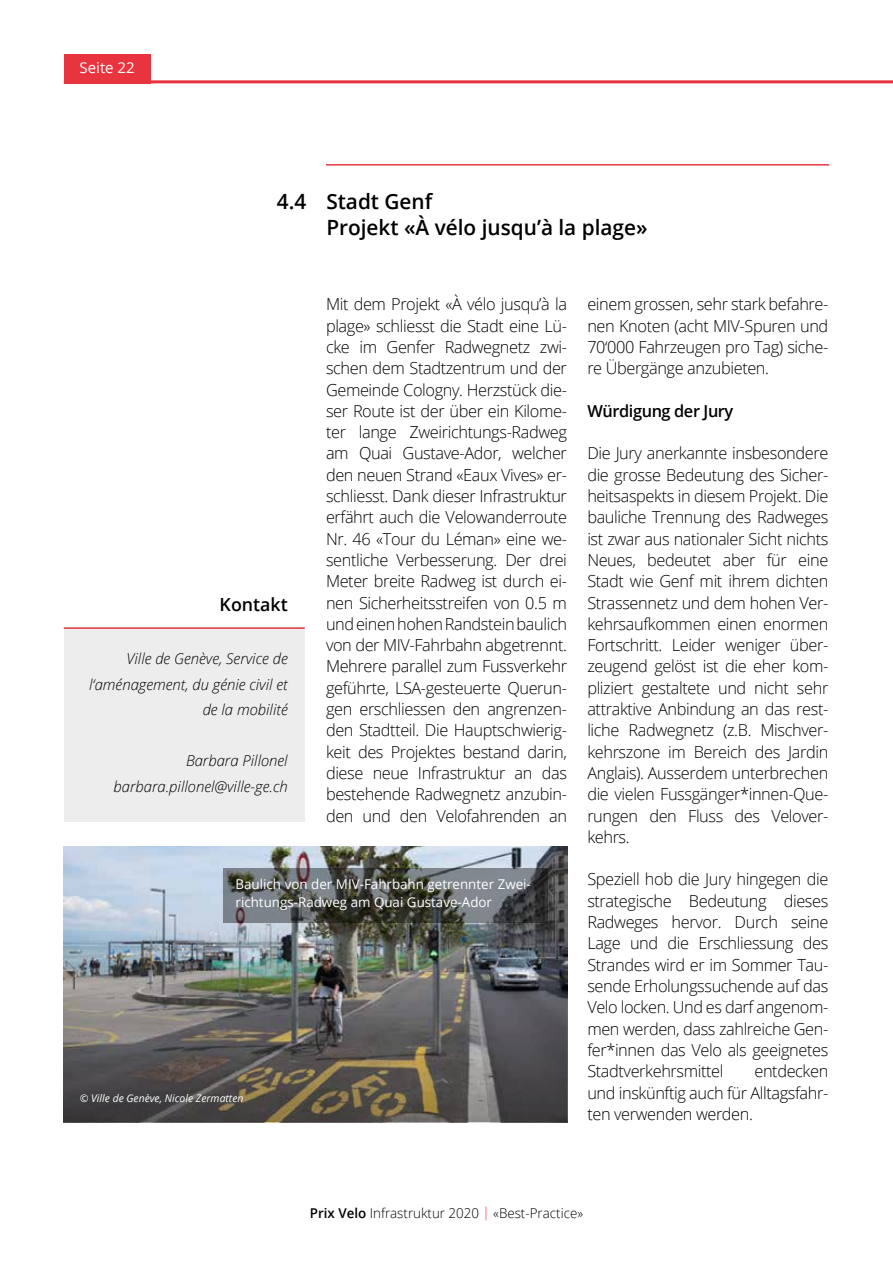
<style>
.page{position:relative;width:893px;height:1263px;background:#fff}
.page>*{position:absolute;margin:0;border:0;box-sizing:border-box;transform-origin:0 0}
.t1{font:600 21px/25.5px "Open Sans";color:#000}
.t2{font:600 18px "Open Sans";color:#000}
.t3{font:300 16.5px/21.3px "Open Sans";letter-spacing:-.025em;color:#000;text-align:justify}
.t4{font:600 16.5px "Open Sans";letter-spacing:-.025em;color:#000}
.t5{font:italic 300 15px/25.5px "Open Sans";color:#000;text-align:right}
.t6{font:15px "Open Sans";color:#fff}
.t7{font:13.5px/18px "Open Sans";color:#fff}
.t8{font:300 13.5px "Open Sans";color:#000}
.t9{font:italic 10.5px "Open Sans";color:#fff}
.s1{font-weight:600}
.s2{color:#e7343f}
</style>
<div class="page">
<hr style="left:64px;top:80px;width:829px;height:3px;background:#e7343f">
<div style="left:64px;top:54px;width:87px;height:29px;background:#e7343f"></div>
<img style="left:64px;top:847px;width:504px;height:276px">
<img style="left:64px;top:962px;width:503px;height:160px">
<hr style="left:326px;top:164px;width:503px;height:2px;background:#e7343f">
<div style="left:64px;top:627px;width:241px;height:194px;background:#ededed"></div>
<hr style="left:64px;top:627px;width:241px;height:2px;background:#e7343f">
<svg style="left:223px;top:868px;width:324px;height:55px;background:#585b5a"></svg>
<p class="t6" style="left:80px;top:58px;width:57px">Seite 22</p>
<p class="t1" style="left:326px;top:188px;width:323px;text-indent:-50px">4.4 Stadt Genf<br>Projekt «À vélo jusqu’à la plage»</p>
<p class="t3" style="left:326px;top:293px;width:242px">Mit dem Projekt «À vélo jusqu’à la plage» schliesst die Stadt eine Lü&shy;cke im Genfer Radwegnetz zwi&shy;schen dem Stadtzentrum und der Gemeinde Cologny. Herzstück die&shy;ser Route ist der über ein Kilome&shy;ter lange Zweirichtungs-Radweg am Quai Gustave-Ador, welcher den neuen Strand «Eaux Vives» er&shy;schliesst. Dank dieser Infrastruktur erfährt auch die Velowanderroute Nr. 46 «Tour du Léman» eine we&shy;sentliche Verbesserung. Der drei Meter breite Radweg ist durch ei&shy;nen Sicherheitsstreifen von 0.5 m und einen hohen Randstein baulich von der MIV-Fahrbahn abgetrennt.<br>Mehrere parallel zum Fussverkehr geführte, LSA-gesteuerte Querun&shy;gen erschliessen den angrenzen&shy;den Stadtteil. Die Hauptschwierig&shy;keit des Projektes bestand darin, diese neue Infrastruktur an das bestehende Radwegnetz anzubin&shy;den und den Velofahrenden an</p>
<p class="t3" style="left:587px;top:293px;width:242px">einem grossen, sehr stark befahre&shy;nen Knoten (acht MIV-Spuren und 70‘000 Fahrzeugen pro Tag) siche&shy;re Übergänge anzubieten.</p>
<p class="t4" style="left:587px;top:399px;width:148px">Würdigung der Jury</p>
<p class="t3" style="left:587px;top:442px;width:242px">Die Jury anerkannte insbesondere die grosse Bedeutung des Sicher&shy;heitsaspekts in diesem Projekt. Die bauliche Trennung des Radweges ist zwar aus nationaler Sicht nichts Neues, bedeutet aber für eine Stadt wie Genf mit ihrem dichten Strassennetz und dem hohen Ver&shy;kehrsaufkommen einen enormen Fortschritt. Leider weniger über&shy;zeugend gelöst ist die eher kom&shy;pliziert gestaltete und nicht sehr attraktive Anbindung an das rest&shy;liche Radwegnetz (z.B. Mischver&shy;kehrszone im Bereich des Jardin Anglais). Ausserdem unterbrechen die vielen Fussgänger*innen-Que&shy;rungen den Fluss des Velover&shy;kehrs.</p>
<p class="t3" style="left:587px;top:868px;width:243px">Speziell hob die Jury hingegen die strategische Bedeutung dieses Radweges hervor. Durch seine Lage und die Erschliessung des Strandes wird er im Sommer Tau&shy;sende Erholungssuchende auf das Velo locken. Und es darf angenom&shy;men werden, dass zahlreiche Gen&shy;fer*innen das Velo als geeignetes Stadtverkehrsmittel</p>
<p class="t2" style="left:220px;top:592px;width:70px">Kontakt</p>
<p class="t5" style="left:89px;top:646px;width:200px">Ville de Genève, Service de l‘aménagement, du génie civil et de la mobilité</p>
<p class="t5" style="left:114px;top:748px;width:176px">Barbara Pillonel barbara.pillonel@ville-ge.ch</p>
<p class="t7" style="left:236px;top:875px;width:297px">Baulich von der MIV-Fahrbahn getrennter Zwei&shy;richtungs-Radweg am Quai Gustave-Ador</p>
<p class="t3" style="left:587px;top:1060px;width:242px;text-indent:167px">entdecken und inskünftig auch für Alltagsfahr&shy;ten verwenden werden.</p>
<p class="t9" style="left:80px;top:1091px;width:165px">© Ville de Genève, Nicole Zermatten</p>
<p class="t8" style="left:310px;top:1204px;width:275px"><span class="s1">Prix Velo</span> Infrastruktur 2020 <span class="s2">|</span> «Best-Practice»</p>
</div>
